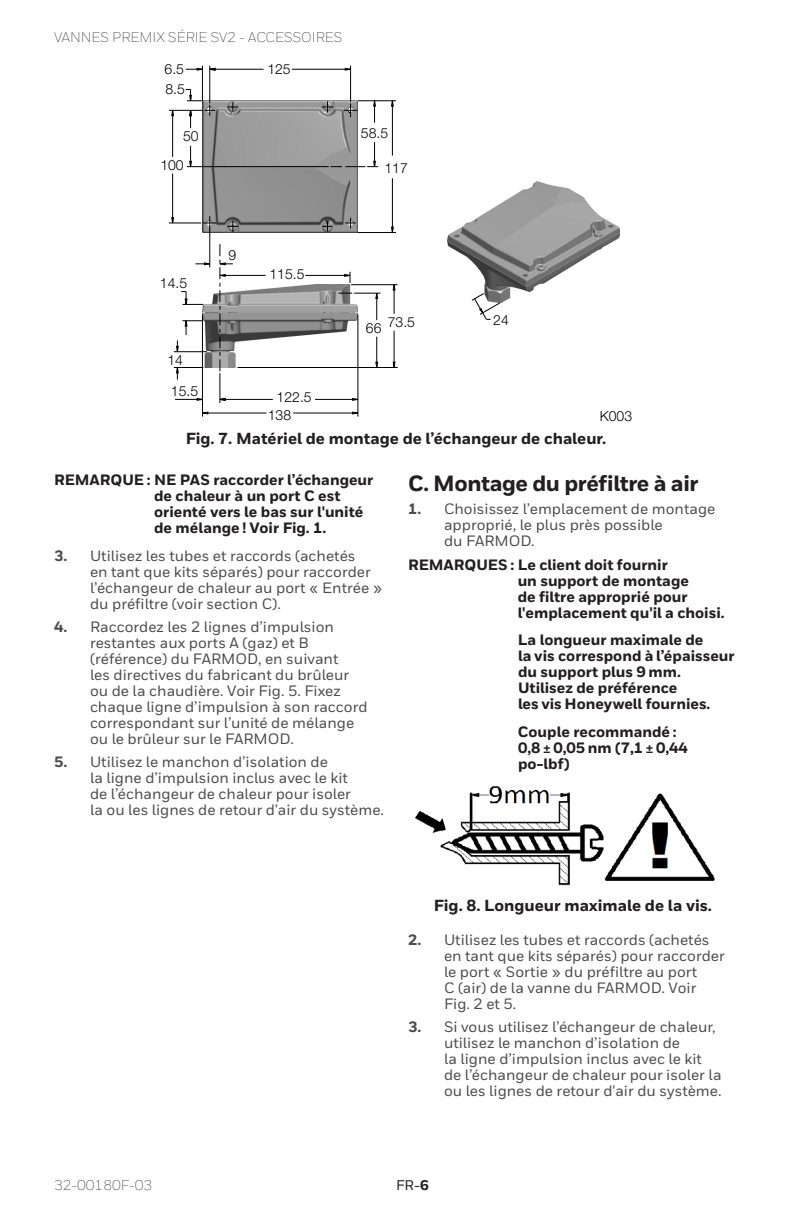
<style>
.page{position:relative;width:792px;height:1224px;background:#fff}
.page>*{position:absolute;margin:0;border:0;box-sizing:border-box;transform-origin:0 0}
.t1{font:800 22px "Honeywell Sans";letter-spacing:-.02em;color:#231f20}
.t2{font:800 16px "Honeywell Sans";color:#231f20}
.t3{font:500 15px/16px "Honeywell Sans";color:#4b4c4d}
.t4{font:800 15px/16px "Honeywell Sans";color:#231f20}
.t5{font:300 14px/28.2px "Helvetica Neue LT Pro";color:#000}
.t6{font:300 14px "Honeywell Sans";color:#231f20}
.t7{font:500 14px "Honeywell Sans";color:#231f20}
.s1{font-weight:800}
</style>
<div class="page">
<img style="left:415px;top:786px;width:300px;height:100px">
<img style="left:448px;top:181px;width:171px;height:121px">
<img style="left:202px;top:101px;width:156px;height:132px">
<img style="left:202px;top:285px;width:156px;height:82px">
<svg style="left:203px;top:216px;width:14px;height:14px"></svg>
<svg style="left:227px;top:221px;width:11px;height:11px"></svg>
<svg style="left:323px;top:221px;width:9px;height:10px"></svg>
<svg style="left:228px;top:102px;width:10px;height:10px"></svg>
<svg style="left:322px;top:101px;width:11px;height:12px"></svg>
<svg style="left:345px;top:218px;width:11px;height:10px"></svg>
<svg style="left:344px;top:104px;width:13px;height:13px"></svg>
<svg style="left:171px;top:217px;width:3px;height:6px"></svg>
<svg style="left:210px;top:68px;width:6px;height:3px"></svg>
<svg style="left:391px;top:101px;width:3px;height:6px"></svg>
<svg style="left:352px;top:398px;width:6px;height:3px"></svg>
<svg style="left:352px;top:411px;width:6px;height:4px"></svg>
<svg style="left:219px;top:398px;width:7px;height:3px"></svg>
<hr style="left:172px;top:110px;width:1px;height:47px;background:#000">
<hr style="left:172px;top:174px;width:1px;height:49px;background:#000">
<svg style="left:189px;top:146px;width:3px;height:20px"></svg>
<hr style="left:202px;top:66px;width:1px;height:35px;background:#000">
<hr style="left:209px;top:66px;width:1px;height:37px;background:#000">
<hr style="left:358px;top:232px;width:38px;height:1px;background:#000">
<hr style="left:169px;top:223px;width:32px;height:1px;background:#000">
<hr style="left:187px;top:166px;width:142px;height:1px;background:#000">
<hr style="left:169px;top:110px;width:34px;height:1px;background:#000">
<hr style="left:350px;top:66px;width:1px;height:36px;background:#000">
<hr style="left:358px;top:100px;width:38px;height:1px;background:#000">
<svg style="left:186px;top:89px;width:29px;height:39px"></svg>
<svg style="left:373px;top:100px;width:3px;height:23px"></svg>
<svg style="left:331px;top:142px;width:47px;height:25px"></svg>
<hr style="left:292px;top:69px;width:59px;height:1px;background:#000">
<svg style="left:186px;top:68px;width:16px;height:3px"></svg>
<hr style="left:210px;top:69px;width:54px;height:1px;background:#000">
<hr style="left:392px;top:101px;width:1px;height:55px;background:#000">
<hr style="left:392px;top:178px;width:1px;height:55px;background:#000">
<svg style="left:176px;top:341px;width:3px;height:10px"></svg>
<hr style="left:202px;top:315px;width:1px;height:102px;background:#000">
<hr style="left:209px;top:229px;width:1px;height:38px;background:#000">
<hr style="left:293px;top:413px;width:65px;height:1px;background:#000">
<hr style="left:202px;top:413px;width:64px;height:1px;background:#000">
<hr style="left:315px;top:399px;width:43px;height:1px;background:#000">
<svg style="left:175px;top:398px;width:27px;height:3px"></svg>
<hr style="left:220px;top:399px;width:53px;height:1px;background:#000">
<hr style="left:220px;top:373px;width:1px;height:30px;background:#000">
<svg style="left:174px;top:367px;width:28px;height:13px"></svg>
<hr style="left:238px;top:367px;width:160px;height:1px;background:#000">
<hr style="left:174px;top:351px;width:33px;height:1px;background:#000">
<svg style="left:183px;top:320px;width:19px;height:15px"></svg>
<svg style="left:181px;top:291px;width:22px;height:14px"></svg>
<hr style="left:351px;top:284px;width:47px;height:1px;background:#000">
<hr style="left:305px;top:275px;width:45px;height:1px;background:#000">
<hr style="left:220px;top:275px;width:46px;height:1px;background:#000">
<svg style="left:195px;top:262px;width:15px;height:3px"></svg>
<svg style="left:219px;top:244px;width:14px;height:127px"></svg>
<svg style="left:344px;top:272px;width:7px;height:11px"></svg>
<hr style="left:358px;top:315px;width:1px;height:102px;background:#000">
<svg style="left:339px;top:292px;width:41px;height:28px"></svg>
<hr style="left:376px;top:337px;width:1px;height:30px;background:#000">
<svg style="left:392px;top:284px;width:4px;height:30px"></svg>
<hr style="left:394px;top:331px;width:1px;height:36px;background:#000">
<svg style="left:471px;top:293px;width:30px;height:27px"></svg>
<p class="t6" style="left:54px;top:29px;width:290px">VANNES PREMIX SÉRIE SV2 - ACCESSOIRES</p>
<p class="t5" style="left:165px;top:55px;width:21px">6.5</p>
<p class="t5" style="left:267px;top:55px;width:25px">125</p>
<p class="t5" style="left:165px;top:74px;width:21px">8.5</p>
<p class="t5" style="left:160px;top:122px;width:40px;text-indent:23px">50<br>100</p>
<p class="t5" style="left:160px;top:269px;width:29px">14.5</p>
<p class="t5" style="left:168px;top:346px;width:17px">14</p>
<p class="t5" style="left:171px;top:377px;width:29px">15.5</p>
<p class="t5" style="left:229px;top:241px;width:9px">9</p>
<p class="t5" style="left:269px;top:260px;width:37px">115.5</p>
<p class="t5" style="left:277px;top:383px;width:37px">122.5</p>
<p class="t5" style="left:268px;top:400px;width:25px">138</p>
<p class="t5" style="left:361px;top:118px;width:29px">58.5</p>
<p class="t5" style="left:385px;top:154px;width:25px">117</p>
<p class="t5" style="left:388px;top:308px;width:29px">73.5</p>
<p class="t5" style="left:493px;top:306px;width:17px">24</p>
<p class="t5" style="left:366px;top:314px;width:17px">66</p>
<p class="t5" style="left:600px;top:402px;width:34px">K003</p>
<p class="t2" style="left:186px;top:429px;width:422px">Fig. 7. Matériel de montage de l’échangeur de chaleur.</p>
<p class="t4" style="left:154px;top:473px;width:221px;text-indent:-100px">REMARQUE : NE PAS raccorder l’échangeur de chaleur à un port C est orienté vers le bas sur l'unité de mélange ! Voir Fig. 1.</p>
<p class="t3" style="left:90px;top:548px;width:294px;text-indent:-36px"><span class="s1">3.</span> Utilisez les tubes et raccords (achetés<br>en tant que kits séparés) pour raccorder l’échangeur de chaleur au port « Entrée » du préfiltre (voir section C).</p>
<p class="t3" style="left:90px;top:619px;width:279px;text-indent:-36px"><span class="s1">4.</span> Raccordez les 2 lignes d’impulsion restantes aux ports A (gaz) et B (référence) du FARMOD, en suivant<br>les directives du fabricant du brûleur ou de la chaudière. Voir Fig. 5. Fixez chaque ligne d’impulsion à son raccord correspondant sur l’unité de mélange ou le brûleur sur le FARMOD.</p>
<p class="t3" style="left:90px;top:754px;width:296px;text-indent:-36px"><span class="s1">5.</span> Utilisez le manchon d’isolation de<br>la ligne d’impulsion inclus avec le kit<br>de l’échangeur de chaleur pour isoler<br>la ou les lignes de retour d'air du système.</p>
<h1 class="t1" style="left:408px;top:470px;width:292px">C. Montage du préfiltre à air</h1>
<p class="t3" style="left:444px;top:501px;width:273px;text-indent:-36px"><span class="s1">1.</span> Choisissez l’emplacement de montage approprié, le plus près possible<br>du FARMOD.</p>
<p class="t4" style="left:518px;top:557px;width:208px;text-indent:-110px">REMARQUES : Le client doit fournir<br>un support de montage<br>de filtre approprié pour l'emplacement qu'il a choisi.</p>
<p class="t4" style="left:518px;top:632px;width:218px">La longueur maximale de<br>la vis correspond à l’épaisseur du support plus 9 mm.<br>Utilisez de préférence<br>les vis Honeywell fournies.</p>
<p class="t4" style="left:518px;top:724px;width:171px">Couple recommandé :<br>0,8 ± 0,05 nm (7,1 ± 0,44 po-lbf)</p>
<p class="t2" style="left:434px;top:896px;width:280px">Fig. 8. Longueur maximale de la vis.</p>
<p class="t3" style="left:444px;top:932px;width:282px;text-indent:-36px"><span class="s1">2.</span> Utilisez les tubes et raccords (achetés en tant que kits séparés) pour raccorder le port « Sortie » du préfiltre au port<br>C (air) de la vanne du FARMOD. Voir<br>Fig. 2 et 5.</p>
<p class="t3" style="left:444px;top:1019px;width:279px;text-indent:-36px"><span class="s1">3.</span> Si vous utilisez l’échangeur de chaleur, utilisez le manchon d’isolation de<br>la ligne d’impulsion inclus avec le kit de l’échangeur de chaleur pour isoler la ou les lignes de retour d'air du système.</p>
<p class="t6" style="left:54px;top:1177px;width:100px">32-00180F-03</p>
<p class="t7" style="left:396px;top:1177px;width:34px">FR-<span class="s1">6</span></p>
</div>
